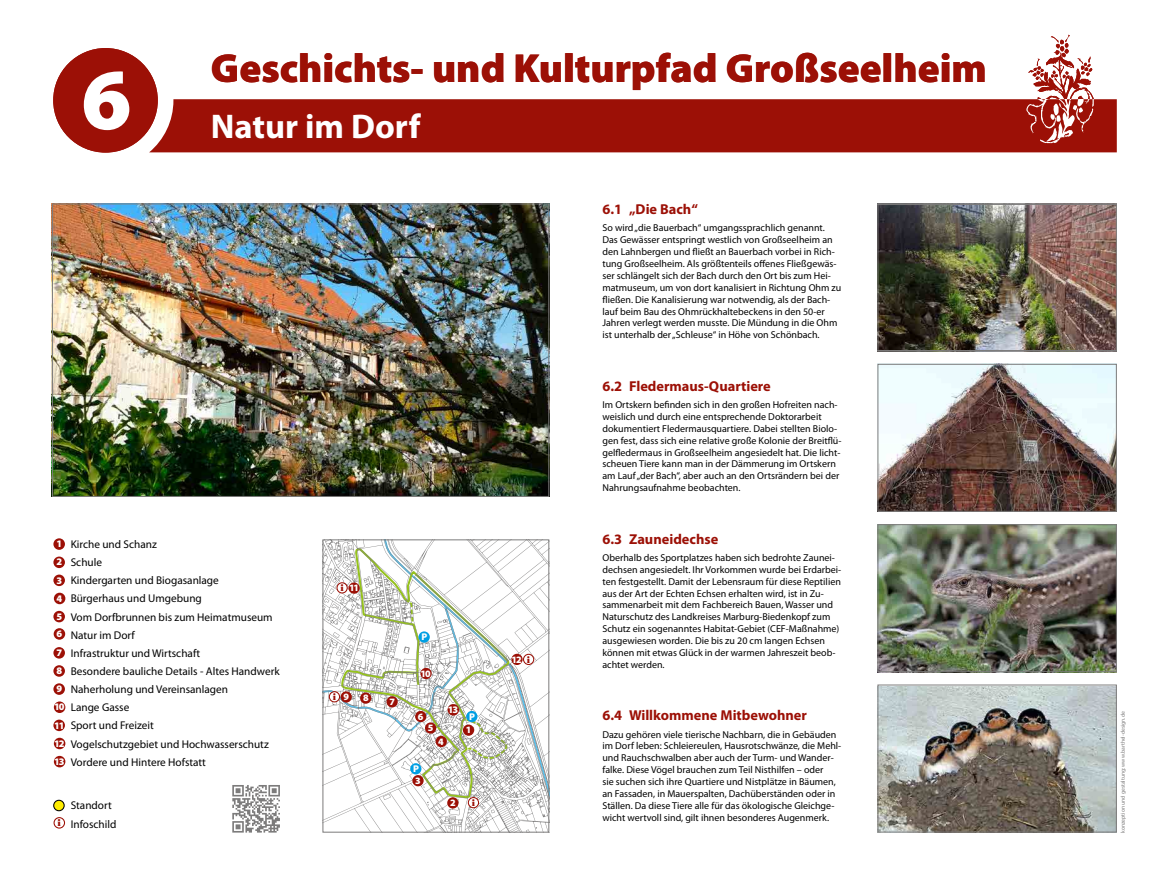
<style>
.page{position:relative;width:1170px;height:886px;background:#fff}
.page>*{position:absolute;margin:0;border:0;box-sizing:border-box;transform-origin:0 0}
.t1{font:900 87.5px "Myriad Pro";color:#fff}
.t2{font:900 40.62px "Myriad Pro";color:#9c1006}
.t3{font:700 34.38px "Myriad Pro";color:#fff}
.headline{font:700 14.38px "Myriad Pro";color:#9c1006}
.t4{font:11.25px/18.1px "Myriad Pro";color:#000}
.lauftext{font:10px/11.9px "Myriad Pro";color:#000}
.t5{font:900 10px "Myriad Pro";color:#fff}
.t6{font:900 9.81px "Myriad Pro";color:#fff}
.t7{font:700 9.81px "URW Bodoni T";color:#9c1006}
.t8{font:5.62px "Myriad Pro";color:#7c7b7b}
.s1{font-weight:900;font-size:10px;color:#fff}
.s2{font-family:"URW Bodoni T";font-weight:700;font-size:10px;color:#9c1006}
</style>
<div class="page">
<div style="left:53px;top:538px;width:12px;height:12px;background:#9c1006;border-radius:50%"></div>
<div style="left:53px;top:556px;width:12px;height:12px;background:#9c1006;border-radius:50%"></div>
<div style="left:53px;top:574px;width:12px;height:12px;background:#9c1006;border-radius:50%"></div>
<div style="left:54px;top:593px;width:11px;height:11px;background:#9c1006;border-radius:50%"></div>
<div style="left:53px;top:611px;width:12px;height:11px;background:#9c1006;border-radius:50%"></div>
<div style="left:54px;top:628px;width:11px;height:12px;background:#9c1006;border-radius:50%"></div>
<div style="left:53px;top:647px;width:12px;height:11px;background:#9c1006;border-radius:50%"></div>
<div style="left:53px;top:665px;width:12px;height:12px;background:#9c1006;border-radius:50%"></div>
<div style="left:53px;top:683px;width:12px;height:12px;background:#9c1006;border-radius:50%"></div>
<div style="left:54px;top:701px;width:11px;height:12px;background:#9c1006;border-radius:50%"></div>
<div style="left:53px;top:719px;width:12px;height:12px;background:#9c1006;border-radius:50%"></div>
<div style="left:54px;top:738px;width:11px;height:11px;background:#9c1006;border-radius:50%"></div>
<div style="left:54px;top:756px;width:11px;height:11px;background:#9c1006;border-radius:50%"></div>
<div style="left:54px;top:800px;width:10px;height:11px;background:#ffed00;border-radius:50%"></div>
<div style="left:53px;top:800px;width:12px;height:11px;border:1px solid #000;border-radius:50%"></div>
<div style="left:54px;top:817px;width:11px;height:11px;border:1px solid #9c1006;border-radius:50%"></div>
<svg style="left:537px;top:541px;width:10px;height:289px"></svg>
<svg style="left:324px;top:541px;width:213px;height:289px"></svg>
<div style="left:322px;top:539px;width:227px;height:293px;border:1px solid #7c7b7b"></div>
<div style="left:447px;top:704px;width:12px;height:11px;background:#9c1006;border-radius:50%"></div>
<svg style="left:232px;top:785px;width:48px;height:47px"></svg>
<div style="left:340px;top:691px;width:12px;height:11px;background:#9c1006;border-radius:50%"></div>
<div style="left:360px;top:692px;width:11px;height:12px;background:#9c1006;border-radius:50%"></div>
<div style="left:386px;top:696px;width:12px;height:11px;background:#9c1006;border-radius:50%"></div>
<div style="left:415px;top:711px;width:11px;height:11px;background:#9c1006;border-radius:50%"></div>
<div style="left:425px;top:722px;width:11px;height:12px;background:#9c1006;border-radius:50%"></div>
<div style="left:435px;top:736px;width:12px;height:11px;background:#9c1006;border-radius:50%"></div>
<div style="left:463px;top:724px;width:11px;height:12px;background:#9c1006;border-radius:50%"></div>
<div style="left:447px;top:797px;width:11px;height:11px;background:#9c1006;border-radius:50%"></div>
<div style="left:412px;top:775px;width:11px;height:11px;background:#9c1006;border-radius:50%"></div>
<div style="left:329px;top:692px;width:10px;height:10px;background:#fff;border-radius:50%"></div>
<div style="left:329px;top:691px;width:11px;height:11px;border:1px solid #9c1006;border-radius:50%"></div>
<div style="left:468px;top:797px;width:10px;height:11px;background:#fff;border-radius:50%"></div>
<div style="left:468px;top:797px;width:11px;height:11px;border:1px solid #9c1006;border-radius:50%"></div>
<div style="left:420px;top:668px;width:11px;height:11px;background:#9c1006;border-radius:50%"></div>
<div style="left:348px;top:582px;width:11px;height:12px;background:#9c1006;border-radius:50%"></div>
<div style="left:511px;top:654px;width:11px;height:11px;background:#9c1006;border-radius:50%"></div>
<div style="left:418px;top:631px;width:12px;height:12px;background:#009fe3;border-radius:50%"></div>
<div style="left:523px;top:654px;width:10px;height:10px;background:#fff;border-radius:50%"></div>
<div style="left:523px;top:654px;width:11px;height:11px;border:1px solid #9c1006;border-radius:50%"></div>
<div style="left:466px;top:711px;width:11px;height:11px;background:#009fe3;border-radius:50%"></div>
<div style="left:410px;top:763px;width:11px;height:11px;background:#009fe3;border-radius:50%"></div>
<div style="left:337px;top:583px;width:10px;height:10px;background:#fff;border-radius:50%"></div>
<div style="left:336px;top:582px;width:12px;height:11px;border:1px solid #9c1006;border-radius:50%"></div>
<div style="left:149px;top:99px;width:967px;height:53px;background:#9c1006"></div>
<div style="left:53px;top:48px;width:105px;height:105px;background:#9c1006;border-radius:50%"></div>
<svg style="left:1026px;top:35px;width:67px;height:108px"></svg>
<img style="left:54px;top:205px;width:493px;height:290px">
<div style="left:52px;top:203px;width:497px;height:294px;border:1px solid #7c7b7b"></div>
<img style="left:879px;top:205px;width:235px;height:144px">
<div style="left:877px;top:203px;width:239px;height:148px;border:1px solid #7c7b7b"></div>
<img style="left:879px;top:366px;width:235px;height:144px">
<div style="left:877px;top:364px;width:239px;height:148px;border:1px solid #7c7b7b"></div>
<img style="left:879px;top:526px;width:235px;height:144px">
<div style="left:877px;top:524px;width:239px;height:148px;border:1px solid #7c7b7b"></div>
<img style="left:879px;top:686px;width:235px;height:144px">
<div style="left:877px;top:684px;width:239px;height:148px;border:1px solid #7c7b7b"></div>
<p class="t1" style="left:81px;top:41px;width:52px">6</p>
<h2 class="t2" style="left:211px;top:41px;width:777px">Geschichts- und Kulturpfad Großseelheim</h2>
<p class="t3" style="left:211px;top:104px;width:211px">Natur im Dorf</p>
<p class="headline" style="left:602px;top:200px;width:97px">6.1 „Die Bach“</p>
<p class="lauftext" style="left:602px;top:222px;width:240px">So wird „die Bauerbach“ umgangssprachlich genannt.<br>Das Gewässer entspringt westlich von Großseelheim an den Lahnbergen und fließt an Bauerbach vorbei in Rich&shy;tung Großseelheim. Als größtenteils offenes Fließgewäs&shy;ser schlängelt sich der Bach durch den Ort bis zum Hei&shy;matmuseum, um von dort kanalisiert in Richtung Ohm zu fließen. Die Kanalisierung war notwendig, als der Bach&shy;lauf beim Bau des Ohmrückhaltebeckens in den 50-er Jahren verlegt werden musste. Die Mündung in die Ohm ist unterhalb der „Schleuse“ in Höhe von Schönbach.</p>
<p class="headline" style="left:602px;top:377px;width:170px">6.2 Fledermaus-Quartiere</p>
<p class="lauftext" style="left:602px;top:399px;width:240px">Im Ortskern befinden sich in den großen Hofreiten nach&shy;weislich und durch eine entsprechende Doktorarbeit dokumentiert Fledermausquartiere. Dabei stellten Biolo&shy;gen fest, dass sich eine relative große Kolonie der Breitflü&shy;gelfledermaus in Großseelheim angesiedelt hat. Die licht&shy;scheuen Tiere kann man in der Dämmerung im Ortskern am Lauf „der Bach“, aber auch an den Ortsrändern bei der Nahrungsaufnahme beobachten.</p>
<p class="t4" style="left:54px;top:535px;width:227px"><span class="s1">1</span> Kirche und Schanz<br><span class="s1">2</span> Schule<br><span class="s1">3</span> Kindergarten und Biogasanlage<br><span class="s1">4</span> Bürgerhaus und Umgebung<br><span class="s1">5</span> Vom Dorfbrunnen bis zum Heimatmuseum<br><span class="s1">6</span> Natur im Dorf<br><span class="s1">7</span> Infrastruktur und Wirtschaft<br><span class="s1">8</span> Besondere bauliche Details - Altes Handwerk<br><span class="s1">9</span> Naherholung und Vereinsanlagen<br><span class="s1">10</span> Lange Gasse<br><span class="s1">11</span> Sport und Freizeit<br><span class="s1">12</span> Vogelschutzgebiet und Hochwasserschutz<br><span class="s1">13</span> Vordere und Hintere Hofstatt</p>
<p class="t4" style="left:58px;top:796px;width:60px;text-indent:13px">Standort <span class="s2">i</span> Infoschild</p>
<p class="t7" style="left:340px;top:582px;width:5px">i</p>
<p class="t6" style="left:349px;top:581px;width:12px">11</p>
<p class="t7" style="left:333px;top:691px;width:5px">i</p>
<p class="t6" style="left:343px;top:690px;width:7px">9</p>
<p class="t6" style="left:363px;top:691px;width:7px">8</p>
<p class="t6" style="left:389px;top:695px;width:7px">7</p>
<p class="t6" style="left:421px;top:630px;width:7px">P</p>
<p class="t6" style="left:420px;top:667px;width:12px">10</p>
<p class="t6" style="left:418px;top:710px;width:7px">6</p>
<p class="t6" style="left:428px;top:721px;width:7px">5</p>
<p class="t5" style="left:448px;top:703px;width:12px">13</p>
<p class="t6" style="left:413px;top:762px;width:7px">P</p>
<p class="t6" style="left:415px;top:774px;width:7px">3</p>
<p class="t6" style="left:438px;top:735px;width:7px">4</p>
<p class="t6" style="left:450px;top:796px;width:7px">2</p>
<p class="t6" style="left:469px;top:710px;width:7px">P</p>
<p class="t6" style="left:466px;top:723px;width:7px">1</p>
<p class="t7" style="left:471px;top:797px;width:5px">i</p>
<p class="t7" style="left:527px;top:654px;width:5px">i</p>
<p class="t6" style="left:511px;top:653px;width:12px">12</p>
<p class="headline" style="left:602px;top:529px;width:117px">6.3 Zauneidechse</p>
<p class="lauftext" style="left:602px;top:551px;width:240px">Oberhalb des Sportplatzes haben sich bedrohte Zaunei&shy;dechsen angesiedelt. Ihr Vorkommen wurde bei Erdarbei&shy;ten festgestellt. Damit der Lebensraum für diese Reptilien aus der Art der Echten Echsen erhalten wird, ist in Zu&shy;sammenarbeit mit dem Fachbereich Bauen, Wasser und Naturschutz des Landkreises Marburg-Biedenkopf zum Schutz ein sogenanntes Habitat-Gebiet (CEF-Maßnahme) ausgewiesen worden. Die bis zu 20 cm langen Echsen können mit etwas Glück in der warmen Jahreszeit beob&shy;achtet werden.</p>
<p class="headline" style="left:602px;top:706px;width:206px">6.4 Willkommene Mitbewohner</p>
<p class="lauftext" style="left:602px;top:728px;width:240px">Dazu gehören viele tierische Nachbarn, die in Gebäuden im Dorf leben: Schleiereulen, Hausrotschwänze, die Mehl&shy;und Rauchschwalben aber auch der Turm- und Wander&shy;falke. Diese Vögel brauchen zum Teil Nisthilfen – oder<br>sie suchen sich ihre Quartiere und Nistplätze in Bäumen, an Fassaden, in Mauerspalten, Dachüberständen oder in Ställen. Da diese Tiere alle für das ökologische Gleichge&shy;wicht wertvoll sind, gilt ihnen besonderes Augenmerk.</p>
<p class="t8" style="left:1119px;top:833px;width:123px;rotate:-90deg">konzeption und gestaltung: www.barthel-design.de</p>
</div>
